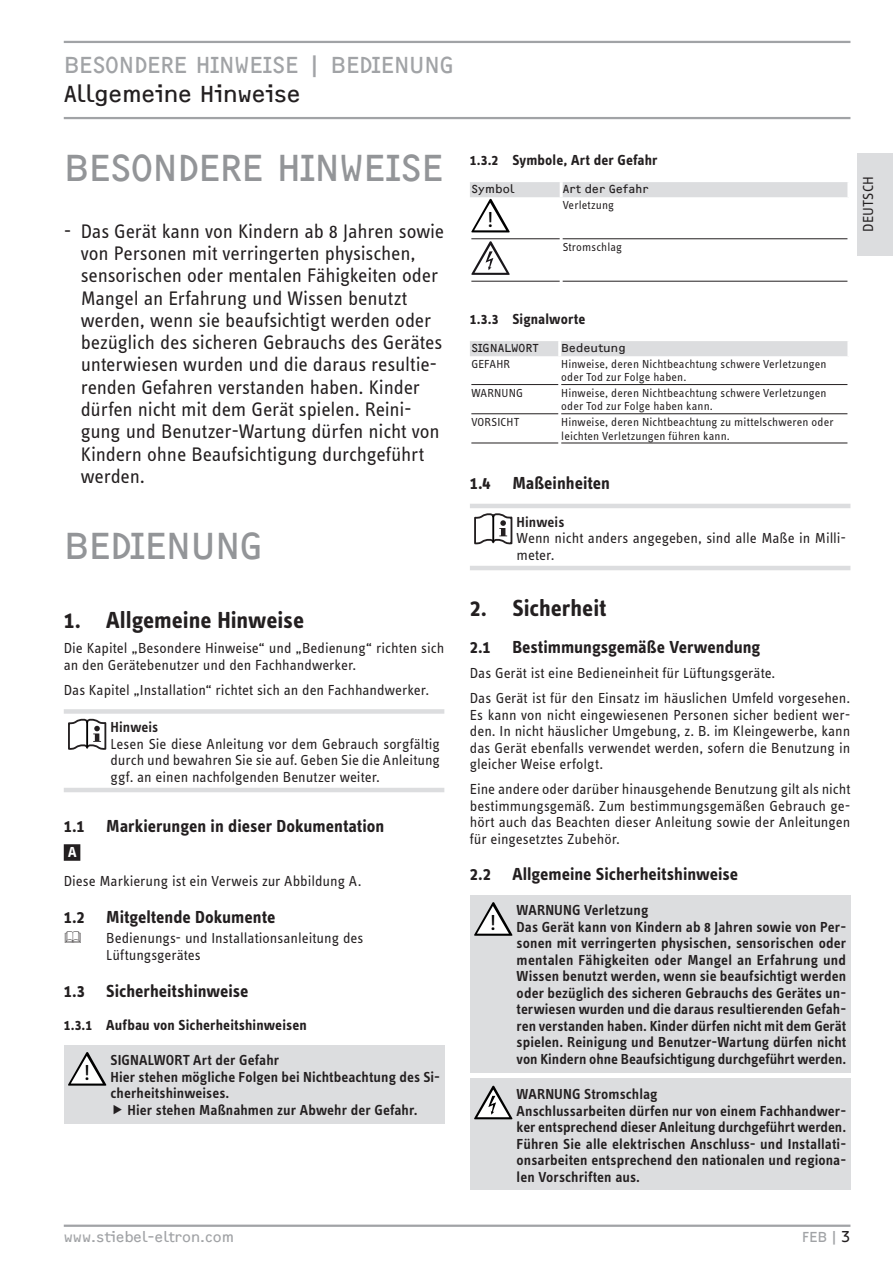
<style>
.page{position:relative;width:893px;height:1263px;background:#fff}
.page>*{position:absolute;margin:0;border:0;box-sizing:border-box;transform-origin:0 0}
.t1{font:39px "F2 FOCR Bczyk Com";letter-spacing:-.025em;color:#939598}
.t2{font:700 24px "STE Info Text";letter-spacing:-.005em;color:#231f20}
.t3{font:24px "F2 FOCR Bczyk Com";letter-spacing:-.02em;color:#a1a3a6}
.t4{font:24px "F2 FOCR Bczyk Com";letter-spacing:-.005em;color:#231f20}
.t5{font:22.5px "STE Info Text";color:#000}
.t6{font:20.25px/22.4px "STE Info Text";letter-spacing:-.01em;color:#231f20}
.t7{font:700 18px "STE Info Text";color:#231f20}
.t8{font:15px/16.5px "STE Info Text";color:#231f20}
.t9{font:600 15px/16.5px "STE Info Text";letter-spacing:.005em;color:#231f20}
.t10{font:700 15px "STE Info Text";letter-spacing:.005em;color:#231f20}
.t11{font:15px "F2 FOCR Bczyk Com";color:#a1a3a6}
.t12{font:700 15px "STE Info Text";color:#fff}
.t13{font:12px/13.2px "STE Info Text";letter-spacing:.01em;color:#231f20}
.t14{font:12px "F2 FOCR Bczyk Com";letter-spacing:.015em;color:#231f20}
.s1{color:#231f20}
</style>
<div class="page">
<div style="left:857px;top:153px;width:36px;height:102px;background:#dcdddf"></div>
<hr style="left:64px;top:1224px;width:786px;height:3px;background:#a1a3a6">
<hr style="left:64px;top:41px;width:786px;height:2px;background:#a1a3a6">
<hr style="left:64px;top:117px;width:786px;height:2px;background:#a1a3a6">
<div style="left:64px;top:844px;width:16px;height:17px;background:#231f20"></div>
<div style="left:64px;top:709px;width:380px;height:5px;background:#dcdddf"></div>
<hr style="left:64px;top:788px;width:380px;height:4px;background:#dcdddf">
<svg style="left:68px;top:719px;width:38px;height:31px"></svg>
<hr style="left:86px;top:722px;width:2px;height:24px;background:#000">
<div style="left:64px;top:1045px;width:380px;height:78px;background:#dcdddf"></div>
<svg style="left:68px;top:1052px;width:38px;height:34px"></svg>
<hr style="left:471px;top:238px;width:89px;height:1px;background:#231f20">
<hr style="left:563px;top:238px;width:284px;height:1px;background:#231f20">
<hr style="left:471px;top:281px;width:89px;height:1px;background:#231f20">
<hr style="left:563px;top:281px;width:284px;height:1px;background:#231f20">
<div style="left:470px;top:341px;width:377px;height:15px;background:#dcdddf"></div>
<hr style="left:558px;top:341px;width:3px;height:15px;background:#fff">
<hr style="left:471px;top:384px;width:87px;height:1px;background:#231f20">
<hr style="left:561px;top:384px;width:286px;height:1px;background:#231f20">
<hr style="left:471px;top:413px;width:87px;height:1px;background:#231f20">
<hr style="left:561px;top:413px;width:286px;height:1px;background:#231f20">
<hr style="left:471px;top:443px;width:87px;height:1px;background:#231f20">
<hr style="left:561px;top:443px;width:286px;height:1px;background:#231f20">
<hr style="left:470px;top:504px;width:380px;height:4px;background:#dcdddf">
<hr style="left:470px;top:566px;width:380px;height:4px;background:#dcdddf">
<svg style="left:474px;top:513px;width:38px;height:31px"></svg>
<hr style="left:492px;top:516px;width:2px;height:25px;background:#000">
<div style="left:470px;top:895px;width:380px;height:177px;background:#dcdddf"></div>
<svg style="left:474px;top:902px;width:38px;height:34px"></svg>
<div style="left:470px;top:1078px;width:380px;height:112px;background:#dcdddf"></div>
<svg style="left:474px;top:1086px;width:38px;height:33px"></svg>
<svg style="left:470px;top:182px;width:378px;height:50px"></svg>
<svg style="left:471px;top:241px;width:39px;height:34px"></svg>
<h2 class="t3" style="left:64px;top:51px;width:392px">BESONDERE HINWEISE | BEDIENUNG</h2>
<h2 class="t4" style="left:64px;top:80px;width:238px">Allgemeine Hinweise</h2>
<h1 class="t1" style="left:64px;top:146px;width:381px">BESONDERE HINWEISE</h1>
<p class="t6" style="left:81px;top:220px;width:365px;text-indent:-17px">- Das Gerät kann von Kindern ab 8 Jahren sowie von Personen mit verringerten physischen, sensorischen oder mentalen Fähigkeiten oder Mangel an Erfahrung und Wissen benutzt werden, wenn sie beaufsichtigt werden oder bezüglich des sicheren Gebrauchs des Gerätes unterwiesen wurden und die daraus resultie&shy;renden Gefahren verstanden haben. Kinder dürfen nicht mit dem Gerät spielen. Reini&shy;gung und Benutzer-Wartung dürfen nicht von Kindern ohne Beaufsichtigung durchgeführt werden.</p>
<h1 class="t1" style="left:64px;top:524px;width:201px">BEDIENUNG</h1>
<h2 class="t2" style="left:64px;top:606px;width:242px">1. Allgemeine Hinweise</h2>
<p class="t8" style="left:64px;top:640px;width:382px">Die Kapitel „Besondere Hinweise“ und „Bedienung“ richten sich an den Gerätebenutzer und den Fachhandwerker.</p>
<p class="t8" style="left:64px;top:681px;width:367px">Das Kapitel „Installation“ richtet sich an den Fachhandwerker.</p>
<p class="t9" style="left:111px;top:719px;width:49px">Hinweis</p>
<p class="t8" style="left:111px;top:735px;width:331px;text-align:justify">Lesen Sie diese Anleitung vor dem Gebrauch sorgfältig durch und bewahren Sie sie auf. Geben Sie die Anleitung ggf. an einen nachfolgenden Benutzer weiter.</p>
<p class="t7" style="left:64px;top:815px;width:322px">1.1 Markierungen in dieser Dokumentation</p>
<p class="t12" style="left:68px;top:843px;width:10px">A</p>
<p class="t8" style="left:64px;top:872px;width:299px">Diese Markierung ist ein Verweis zur Abbildung A.</p>
<p class="t7" style="left:64px;top:906px;width:213px">1.2 Mitgeltende Dokumente</p>
<p class="t8" style="left:106px;top:930px;width:259px">Bedienungs- und Installationsanleitung des<br>Lüftungsgerätes</p>
<p class="t7" style="left:64px;top:980px;width:186px">1.3 Sicherheitshinweise</p>
<p class="t10" style="left:64px;top:1016px;width:244px">1.3.1 Aufbau von Sicherheitshinweisen</p>
<h3 class="t5" style="left:84px;top:1060px;width:8px">!</h3>
<p class="t9" style="left:111px;top:1052px;width:170px">SIGNALWORT Art der Gefahr</p>
<p class="t9" style="left:111px;top:1068px;width:331px">Hier stehen mögliche Folgen bei Nichtbeachtung des Si-</p>
<p class="t9" style="left:111px;top:1085px;width:120px">cherheitshinweises.</p>
<p class="t9" style="left:128px;top:1101px;width:291px">Hier stehen Maßnahmen zur Abwehr der Gefahr.</p>
<p class="t10" style="left:470px;top:151px;width:189px">1.3.2 Symbole, Art der Gefahr</p>
<p class="t14" style="left:471px;top:182px;width:45px">Symbol</p>
<p class="t14" style="left:563px;top:182px;width:88px">Art der Gefahr</p>
<p class="t13" style="left:563px;top:198px;width:53px">Verletzung</p>
<p class="t13" style="left:563px;top:241px;width:61px">Stromschlag</p>
<h3 class="t5" style="left:487px;top:207px;width:8px">!</h3>
<p class="t8" style="left:860px;top:232px;width:57px;rotate:-90deg">DEUTSCH</p>
<p class="t10" style="left:470px;top:310px;width:117px">1.3.3 Signalworte</p>
<p class="t14" style="left:471px;top:341px;width:68px">SIGNALWORT</p>
<p class="t14" style="left:561px;top:341px;width:66px">Bedeutung</p>
<p class="t13" style="left:471px;top:357px;width:40px">GEFAHR</p>
<p class="t13" style="left:561px;top:357px;width:267px">Hinweise, deren Nichtbeachtung schwere Verletzungen oder Tod zur Folge haben.</p>
<p class="t13" style="left:471px;top:387px;width:53px">WARNUNG</p>
<p class="t13" style="left:561px;top:387px;width:267px">Hinweise, deren Nichtbeachtung schwere Verletzungen oder Tod zur Folge haben kann.</p>
<p class="t13" style="left:471px;top:416px;width:49px">VORSICHT</p>
<p class="t13" style="left:561px;top:416px;width:274px">Hinweise, deren Nichtbeachtung zu mittelschweren oder leichten Verletzungen führen kann.</p>
<p class="t7" style="left:470px;top:473px;width:142px">1.4 Maßeinheiten</p>
<p class="t9" style="left:517px;top:513px;width:49px">Hinweis</p>
<p class="t8" style="left:517px;top:530px;width:331px">Wenn nicht anders angegeben, sind alle Maße in Milli&shy;meter.</p>
<h2 class="t2" style="left:470px;top:594px;width:138px">2. Sicherheit</h2>
<p class="t7" style="left:470px;top:636px;width:292px">2.1 Bestimmungsgemäße Verwendung</p>
<p class="t8" style="left:470px;top:660px;width:382px;line-height:25px">Das Gerät ist eine Bedieneinheit für Lüftungsgeräte.<br>Das Gerät ist für den Einsatz im häuslichen Umfeld vorgesehen.</p>
<p class="t8" style="left:470px;top:706px;width:382px;text-align:justify">Es kann von nicht eingewiesenen Personen sicher bedient wer&shy;den. In nicht häuslicher Umgebung, z. B. im Kleingewerbe, kann das Gerät ebenfalls verwendet werden, sofern die Benutzung in gleicher Weise erfolgt.</p>
<p class="t8" style="left:470px;top:781px;width:382px;text-align:justify">Eine andere oder darüber hinausgehende Benutzung gilt als nicht bestimmungsgemäß. Zum bestimmungsgemäßen Gebrauch ge&shy;hört auch das Beachten dieser Anleitung sowie der Anleitungen für eingesetztes Zubehör.</p>
<p class="t7" style="left:470px;top:864px;width:270px">2.2 Allgemeine Sicherheitshinweise</p>
<h3 class="t5" style="left:490px;top:910px;width:8px">!</h3>
<p class="t9" style="left:517px;top:902px;width:331px">WARNUNG Verletzung<br>Das Gerät kann von Kindern ab 8 Jahren sowie von Per&shy;sonen mit verringerten physischen, sensorischen oder mentalen Fähigkeiten oder Mangel an Erfahrung und Wissen benutzt werden, wenn sie beaufsichtigt werden oder bezüglich des sicheren Gebrauchs des Gerätes un&shy;terwiesen wurden und die daraus resultierenden Gefah&shy;ren verstanden haben. Kinder dürfen nicht mit dem Gerät spielen. Reinigung und Benutzer-Wartung dürfen nicht von Kindern ohne Beaufsichtigung durchgeführt werden.</p>
<p class="t9" style="left:517px;top:1086px;width:331px">WARNUNG Stromschlag<br>Anschlussarbeiten dürfen nur von einem Fachhandwer&shy;ker entsprechend dieser Anleitung durchgeführt werden.<br>Führen Sie alle elektrischen Anschluss- und Installati&shy;onsarbeiten entsprechend den nationalen und regiona&shy;len Vorschriften aus.</p>
<p class="t11" style="left:64px;top:1228px;width:172px">www.stiebel-eltron.com</p>
<p class="t11" style="left:802px;top:1228px;width:50px">FEB|<span class="s1">3</span></p>
</div>
